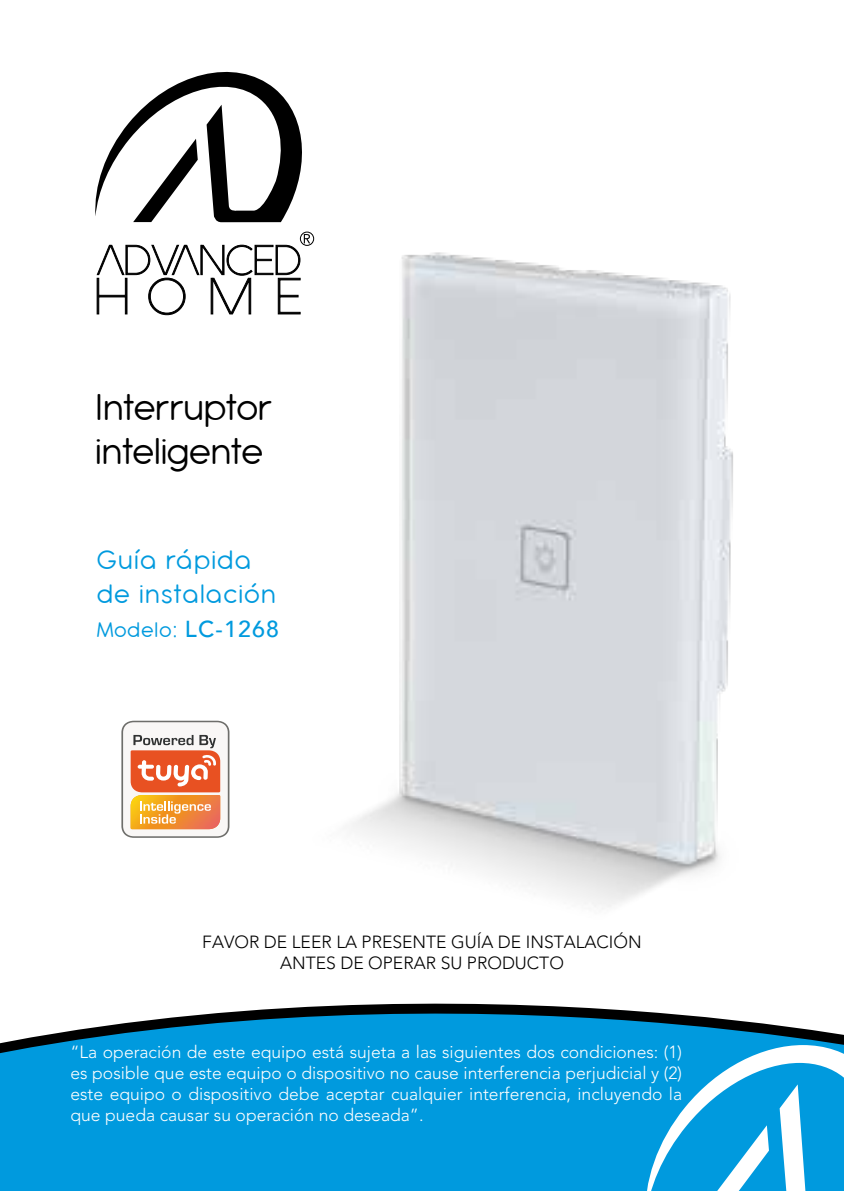
<style>
.page{position:relative;width:844px;height:1191px;background:#fff}
.page>*{position:absolute;margin:0;border:0;box-sizing:border-box;transform-origin:0 0}
.t1{font:40.6px/43.8px "Antipasto Pro";color:#000}
.t2{font:29.05px/33.6px "Antipasto Pro";letter-spacing:.05em;color:#009ade}
.t3{font:23.1px "Antipasto Pro";letter-spacing:.05em;color:#009ade}
.t4{font:300 17.5px/21px "Avenir LT Std";color:#fff;text-align:justify}
.t5{font:300 17.5px/21px "Avenir LT Std";color:#000;text-align:center}
.s1{font-family:"Avenir";font-weight:500}
</style>
<div class="page">
<svg style="left:0;top:1003px;width:843px;height:188px;fill:#009ade"></svg>
<svg style="left:643px;top:1045px;width:200px;height:146px"></svg>
<img style="left:310px;top:238px;width:423px;height:671px">
<svg style="left:95px;top:71px;width:207px;height:151px"></svg>
<svg style="left:96px;top:234px;width:214px;height:81px"></svg>
<div style="left:300px;top:232px;width:14px;height:14px;border:1px solid #000;border-radius:50%"></div>
<svg style="left:121px;top:720px;width:108px;height:118px"></svg>
<h1 class="t1" style="left:95px;top:387px;width:178px">Interruptor inteligente</h1>
<h2 class="t2" style="left:97px;top:544px;width:180px">Guía rápida de instalación</h2>
<h3 class="t3" style="left:97px;top:616px;width:183px">Modelo: <span class="s1">LC-1268</span></h3>
<p class="t5" style="left:202px;top:931px;width:441px">FAVOR DE LEER LA PRESENTE GUÍA DE INSTALACIÓN<br>ANTES DE OPERAR SU PRODUCTO</p>
<p class="t4" style="left:70px;top:1041px;width:613px">“La operación de este equipo está sujeta a las siguientes dos condiciones: (1) es posible que este equipo o dispositivo no cause interferencia perjudicial y (2) este equipo o dispositivo debe aceptar cualquier interferencia, incluyendo la que pueda causar su operación no deseada”.</p>
</div>
